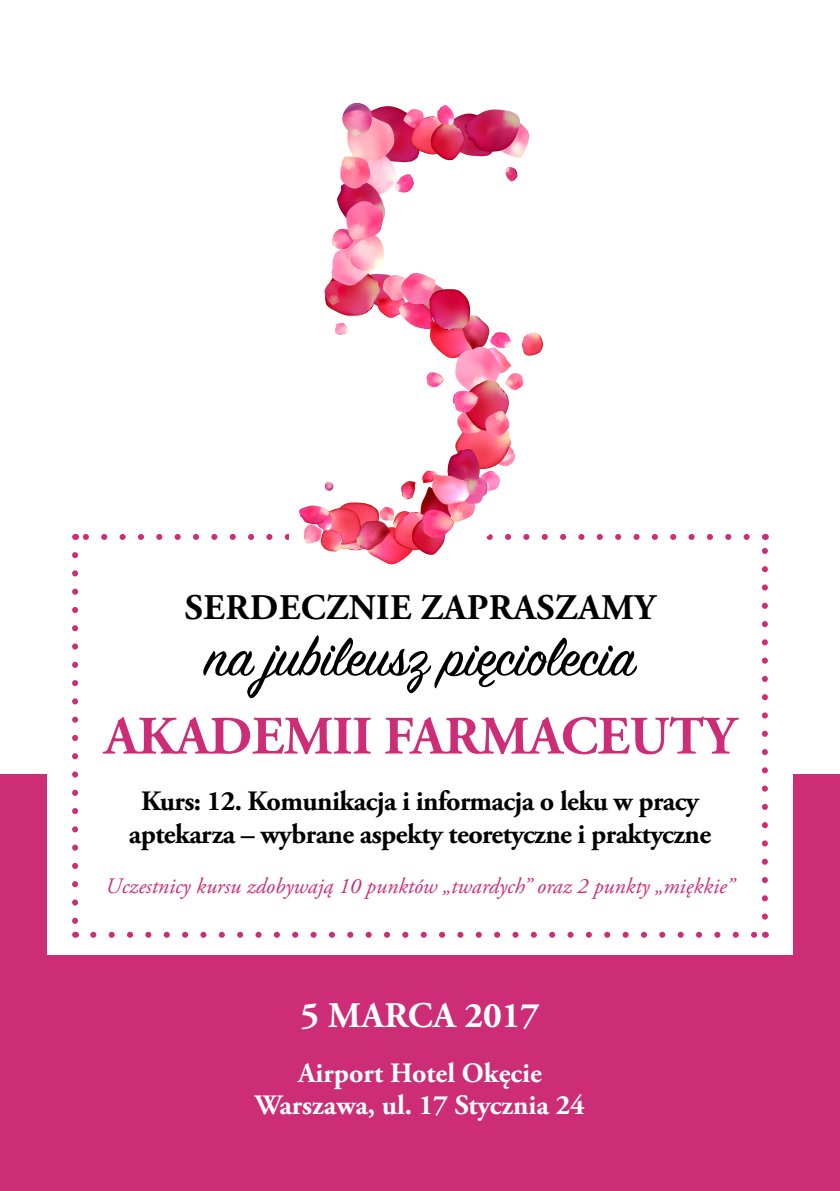
<style>
.page{position:relative;width:840px;height:1191px;background:#fff}
.page>*{position:absolute;margin:0;border:0;box-sizing:border-box;transform-origin:0 0}
.t1{font:60px "Sign Painter House Script";color:#000}
.t2{font:700 54px "Adobe Garamond Pro";letter-spacing:-.005em;color:#cd2c77}
.t3{font:700 36px "Adobe Garamond Pro";letter-spacing:.015em;color:#000}
.t4{font:700 36px "Adobe Garamond Pro";color:#fff}
.t5{font:700 28px/33.6px "Adobe Garamond Pro";letter-spacing:-.02em;color:#000;text-align:center}
.t6{font:700 28px/32px "Adobe Garamond Pro";color:#fff;text-align:center}
.t7{font:italic 22px "Adobe Garamond Pro";color:#cd2c77}
</style>
<div class="page">
<div style="left:0;top:774px;width:839px;height:417px;background:#cd2c77"></div>
<div style="left:47px;top:508px;width:745px;height:446px;background:#fff"></div>
<svg style="left:72px;top:555px;width:6px;height:369px"></svg>
<svg style="left:93px;top:931px;width:662px;height:6px"></svg>
<svg style="left:761px;top:547px;width:6px;height:369px"></svg>
<svg style="left:84px;top:103px;width:662px;height:461px"></svg>
<p class="t3" style="left:185px;top:586px;width:471px">SERDECZNIE ZAPRASZAMY</p>
<h1 class="t1" style="left:205px;top:620px;width:431px">na jubileusz pięciolecia</h1>
<h2 class="t2" style="left:104px;top:705px;width:632px">AKADEMII FARMACEUTY</h2>
<p class="t5" style="left:129px;top:784px;width:583px">Kurs: 12. Komunikacja i informacja o leku w pracy aptekarza – wybrane aspekty teoretyczne i praktyczne</p>
<p class="t7" style="left:106px;top:872px;width:629px">Uczestnicy kursu zdobywają 10 punktów „twardych” oraz 2 punkty „miękkie”</p>
<p class="t4" style="left:300px;top:994px;width:240px">5 MARCA 2017</p>
<p class="t6" style="left:255px;top:1057px;width:331px">Airport Hotel Okęcie<br>Warszawa, ul. 17 Stycznia 24</p>
</div>
